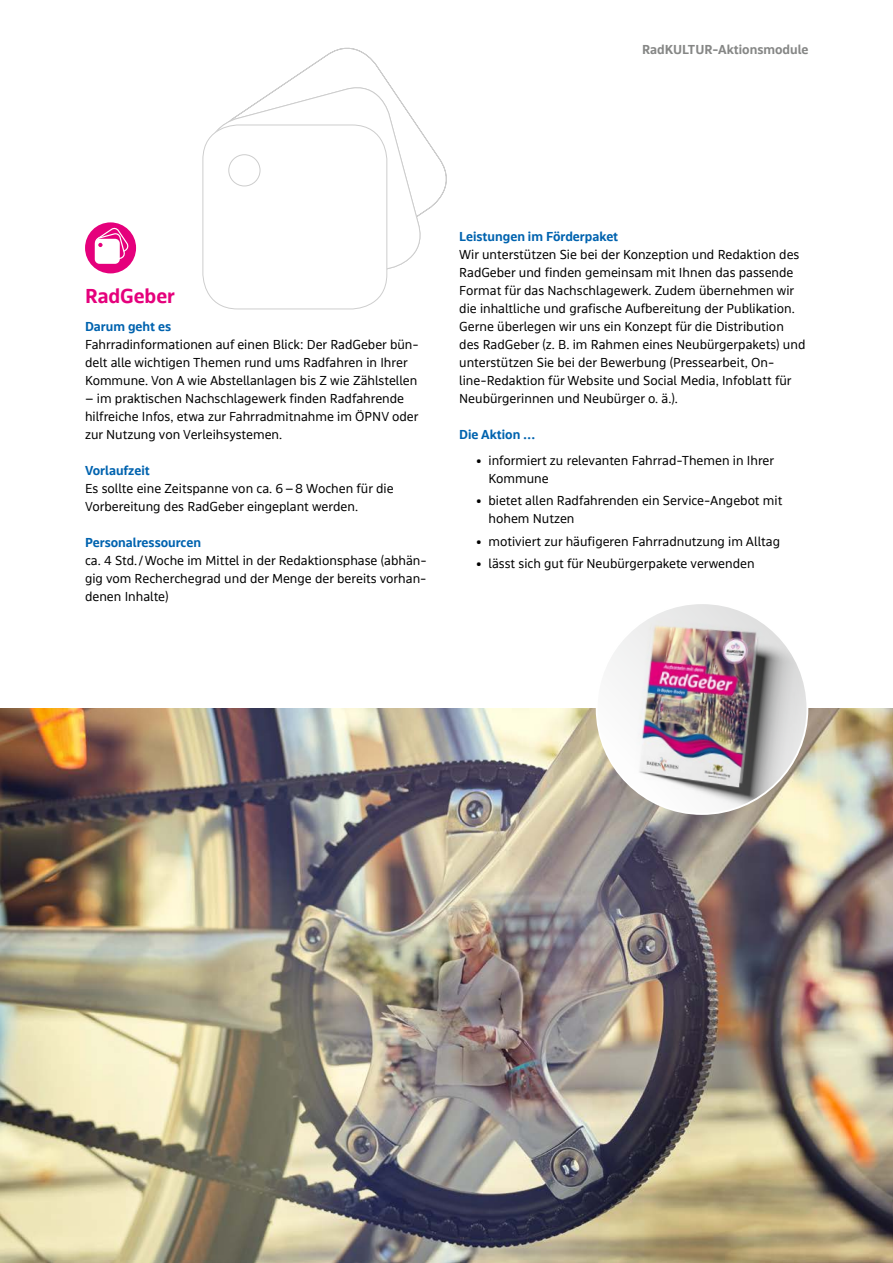
<style>
.page{position:relative;width:893px;height:1263px;background:#fff}
.page>*{position:absolute;margin:0;border:0;box-sizing:border-box;transform-origin:0 0}
.H3_-_Zwischenüberschrift_Magenta{font:700 21px "bwegt Text";color:#e5007c}
.P_-_Fließtext{font:13.5px/18px "bwegt Text";color:#000}
.H4_-_Unterüberschrift_Blau{font:700 13.5px "bwegt Text";color:#0063af}
.t1{font:700 13.5px "bwegt Text";color:#868786}
.s1{font-weight:700}
</style>
<div class="page">
<svg style="left:289px;top:47px;width:158px;height:163px"></svg>
<svg style="left:202px;top:80px;width:225px;height:226px"></svg>
<div style="left:203px;top:125px;width:184px;height:184px;background:#fff;border-radius:35px"></div>
<div style="left:203px;top:125px;width:184px;height:184px;border:1px solid #000;border-radius:35px"></div>
<div style="left:229px;top:155px;width:31px;height:31px;border:1px solid #000;border-radius:50%"></div>
<div style="left:85px;top:222px;width:51px;height:51px;background:#e5007c;border-radius:50%"></div>
<svg style="left:95px;top:239px;width:25px;height:25px"></svg>
<svg style="left:95px;top:227px;width:35px;height:36px"></svg>
<img style="left:1px;top:708px;width:892px;height:555px">
<img style="left:597px;top:603px;width:210px;height:211px;border-radius:105px">
<p class="t1" style="left:642px;top:41px;width:168px">RadKULTUR-Aktionsmodule</p>
<h3 class="H3_-_Zwischenüberschrift_Magenta" style="left:85px;top:284px;width:92px">RadGeber</h3>
<h4 class="H4_-_Unterüberschrift_Blau" style="left:85px;top:318px;width:88px">Darum geht es</h4>
<p class="P_-_Fließtext" style="left:85px;top:336px;width:335px">Fahrradinformationen auf einen Blick: Der RadGeber bün&shy;delt alle wichtigen Themen rund ums Radfahren in Ihrer<br>Kommune. Von A wie Abstellanlagen bis Z wie Zählstellen</p>
<p class="P_-_Fließtext" style="left:85px;top:390px;width:335px">– im praktischen Nachschlagewerk finden Radfahrende hilfreiche Infos, etwa zur Fahrradmitnahme im ÖPNV oder zur Nutzung von Verleihsystemen.</p>
<h4 class="H4_-_Unterüberschrift_Blau" style="left:85px;top:462px;width:66px">Vorlaufzeit</h4>
<p class="P_-_Fließtext" style="left:85px;top:480px;width:310px">Es sollte eine Zeitspanne von ca. 6–8 Wochen für die<br>Vorbereitung des RadGeber eingeplant werden.</p>
<h4 class="H4_-_Unterüberschrift_Blau" style="left:85px;top:534px;width:118px">Personalressourcen</h4>
<p class="P_-_Fließtext" style="left:85px;top:552px;width:343px;text-align:justify">ca. 4 Std./Woche im Mittel in der Redaktionsphase (abhän&shy;gig vom Recherchegrad und der Menge der bereits vorhan&shy;denen Inhalte)</p>
<h4 class="H4_-_Unterüberschrift_Blau" style="left:459px;top:228px;width:161px">Leistungen im Förderpaket</h4>
<p class="P_-_Fließtext" style="left:459px;top:246px;width:348px">Wir unterstützen Sie bei der Konzeption und Redaktion des RadGeber und finden gemeinsam mit Ihnen das passende Format für das Nachschlagewerk. Zudem übernehmen wir die inhaltliche und grafische Aufbereitung der Publikation.<br>Gerne überlegen wir uns ein Konzept für die Distribution des RadGeber (z. B. im Rahmen eines Neubürgerpakets) und unterstützen Sie bei der Bewerbung (Pressearbeit, On&shy;line-Redaktion für Website und Social Media, Infoblatt für Neubürgerinnen und Neubürger o. ä.).</p>
<h4 class="H4_-_Unterüberschrift_Blau" style="left:459px;top:426px;width:77px">Die Aktion …</h4>
<p class="P_-_Fließtext" style="left:488px;top:452px;width:287px;text-indent:-12px"><span class="s1">•</span> informiert zu relevanten Fahrrad-Themen in Ihrer<br>Kommune</p>
<p class="P_-_Fließtext" style="left:488px;top:492px;width:295px;text-indent:-12px"><span class="s1">•</span> bietet allen Radfahrenden ein Service-Angebot mit hohem Nutzen</p>
<p class="P_-_Fließtext" style="left:476px;top:533px;width:305px"><span class="s1">•</span> motiviert zur häufigeren Fahrradnutzung im Alltag</p>
<p class="P_-_Fließtext" style="left:476px;top:555px;width:280px"><span class="s1">•</span> lässt sich gut für Neubürgerpakete verwenden</p>
</div>
